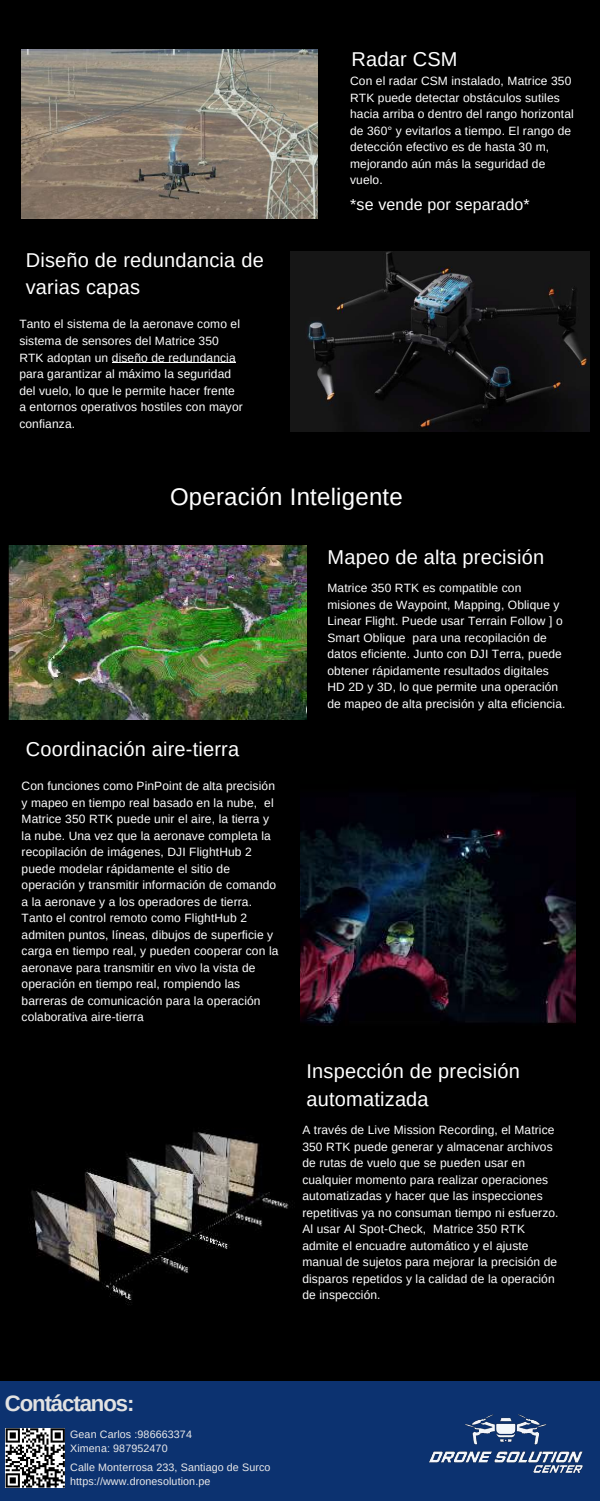
<style>
.page{position:relative;width:600px;height:1501px;background:#fff}
.page>*{position:absolute;margin:0;border:0;box-sizing:border-box;transform-origin:0 0}
.t1{font:24px "Arimo";letter-spacing:.01em;color:#fff}
.t2{font:700 22.2px "Arimo";letter-spacing:-.05em;color:#e2e2e2}
.t3{font:20px/27.8px "Arimo";letter-spacing:.01em;color:#fff}
.t4{font:16px "Arimo";letter-spacing:.01em;color:#fff}
.t5{font:12px/16.5px "Arimo";letter-spacing:.01em;color:#fff}
.t6{font:10.7px/14.2px "Arimo";letter-spacing:.01em;color:#ebeaea}
</style>
<div class="page">
<div style="left:0;top:0;width:600px;height:1500px;background:#000"></div>
<div style="left:0;top:1381px;width:600px;height:119px;background:#0c3270"></div>
<img style="left:429px;top:1414px;width:154px;height:59px">
<svg style="left:6px;top:1428px;width:59px;height:59px;background:#818181"></svg>
<img style="left:22px;top:50px;width:296px;height:169px">
<img style="left:291px;top:252px;width:298px;height:179px">
<img style="left:8px;top:545px;width:299px;height:174px">
<img style="left:300px;top:797px;width:275px;height:228px">
<img style="left:31px;top:1132px;width:258px;height:173px">
<hr style="left:112px;top:362px;width:124px;height:1px;background:#fff">
<h3 class="t3" style="left:352px;top:46px;width:108px">Radar CSM</h3>
<p class="t5" style="left:350px;top:73px;width:225px">Con el radar CSM instalado, Matrice 350<br>RTK puede detectar obstáculos sutiles hacia arriba o dentro del rango horizontal de 360° y evitarlos a tiempo. El rango de detección efectivo es de hasta 30 m, mejorando aún más la seguridad de vuelo.</p>
<h3 class="t3" style="left:26px;top:246px;width:240px">Diseño de redundancia de varias capas</h3>
<p class="t5" style="left:19px;top:316px;width:225px">Tanto el sistema de la aeronave como el sistema de sensores del Matrice 350<br>RTK adoptan un diseño de redundancia para garantizar al máximo la seguridad del vuelo, lo que le permite hacer frente a entornos operativos hostiles con mayor confianza.</p>
<h3 class="t4" style="left:350px;top:195px;width:181px">*se vende por separado*</h3>
<h1 class="t1" style="left:170px;top:483px;width:234px">Operación Inteligente</h1>
<h3 class="t3" style="left:328px;top:543px;width:218px">Mapeo de alta precisión</h3>
<p class="t5" style="left:327px;top:580px;width:240px">Matrice 350 RTK es compatible con misiones de Waypoint, Mapping, Oblique y Linear Flight. Puede usar Terrain Follow ] o Smart Oblique para una recopilación de datos eficiente. Junto con DJI Terra, puede obtener rápidamente resultados digitales HD 2D y 3D, lo que permite una operación de mapeo de alta precisión y alta eficiencia.</p>
<h3 class="t3" style="left:26px;top:734px;width:215px">Coordinación aire-tierra</h3>
<p class="t5" style="left:22px;top:777px;width:258px">Con funciones como PinPoint de alta precisión y mapeo en tiempo real basado en la nube, el Matrice 350 RTK puede unir el aire, la tierra y la nube. Una vez que la aeronave completa la recopilación de imágenes, DJI FlightHub 2 puede modelar rápidamente el sitio de operación y transmitir información de comando a la aeronave y a los operadores de tierra.<br>Tanto el control remoto como FlightHub 2 admiten puntos, líneas, dibujos de superficie y carga en tiempo real, y pueden cooperar con la aeronave para transmitir en vivo la vista de operación en tiempo real, rompiendo las barreras de comunicación para la operación colaborativa aire-tierra</p>
<h3 class="t3" style="left:307px;top:1057px;width:215px">Inspección de precisión automatizada</h3>
<p class="t5" style="left:302px;top:1121px;width:258px">A través de Live Mission Recording, el Matrice 350 RTK puede generar y almacenar archivos de rutas de vuelo que se pueden usar en cualquier momento para realizar operaciones automatizadas y hacer que las inspecciones repetitivas ya no consuman tiempo ni esfuerzo.<br>Al usar AI Spot-Check, Matrice 350 RTK admite el encuadre automático y el ajuste manual de sujetos para mejorar la precisión de disparos repetidos y la calidad de la operación de inspección.</p>
<h2 class="t2" style="left:5px;top:1390px;width:131px">Contáctanos:</h2>
<p class="t6" style="left:70px;top:1426px;width:123px">Gean Carlos :986663374<br>Ximena: 987952470</p>
<p class="t6" style="left:70px;top:1459px;width:202px">Calle Monterrosa 233, Santiago de Surco https://www.dronesolution.pe</p>
</div>
